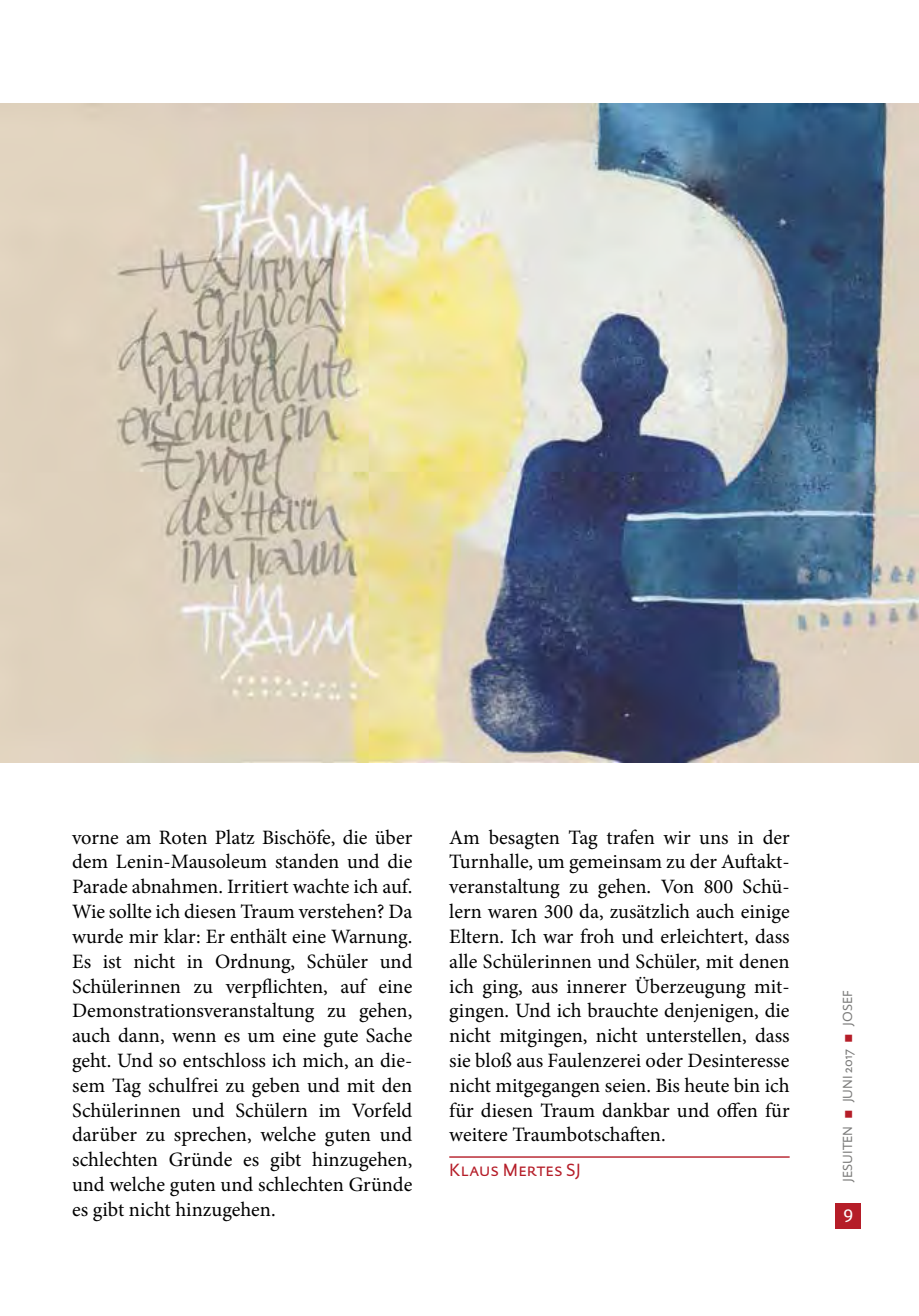
<style>
.page{position:relative;width:919px;height:1316px;background:#fff}
.page>*{position:absolute;margin:0;border:0;box-sizing:border-box;transform-origin:0 0}
.t1{font:20.4px/24.8px "Minion Pro";color:#000;text-align:justify}
.t2{font:18px "DTL Documenta Sans T Caps";letter-spacing:-.005em;color:#b51d28}
.t3{font:18px "Unit";color:#fff}
.t4{font:13.4px "DTL Documenta Sans T Caps";color:#7b7b7a}
.s1{color:#b51d28}
</style>
<div class="page">
<div style="left:835px;top:1202px;width:26px;height:26px;background:#b51d28"></div>
<hr style="left:449px;top:1156px;width:340px;height:1px;background:#b51d28">
<img style="left:0;top:103px;width:918px;height:660px">
<p class="t1" style="left:72px;top:824px;width:342px">vorne am Roten Platz Bischöfe, die über dem Lenin-Mausoleum standen und die Parade abnahmen. Irritiert wachte ich auf.<br>Wie sollte ich diesen Traum verstehen? Da wurde mir klar: Er enthält eine Warnung.<br>Es ist nicht in Ordnung, Schüler und Schülerinnen zu verpflichten, auf eine Demonstrationsveranstaltung zu gehen, auch dann, wenn es um eine gute Sache geht. Und so entschloss ich mich, an die&shy;sem Tag schulfrei zu geben und mit den Schülerinnen und Schülern im Vorfeld darüber zu sprechen, welche guten und schlechten Gründe es gibt hinzugehen, und welche guten und schlechten Gründe es gibt nicht hinzugehen.</p>
<p class="t1" style="left:449px;top:824px;width:342px">Am besagten Tag trafen wir uns in der Turnhalle, um gemeinsam zu der Auftakt&shy;veranstaltung zu gehen. Von 800 Schü&shy;lern waren 300 da, zusätzlich auch einige Eltern. Ich war froh und erleichtert, dass alle Schülerinnen und Schüler, mit denen ich ging, aus innerer Überzeugung mit&shy;gingen. Und ich brauchte denjenigen, die nicht mitgingen, nicht unterstellen, dass sie bloß aus Faulenzerei oder Desinteresse nicht mitgegangen seien. Bis heute bin ich für diesen Traum dankbar und offen für weitere Traumbotschaften.</p>
<p class="t2" style="left:449px;top:1158px;width:133px">Klaus Mertes SJ</p>
<p class="t4" style="left:839px;top:1181px;width:192px;rotate:-90deg">JESUITEN <span class="s1">■</span> JUNI 2017 <span class="s1">■</span> JOSEF</p>
<p class="t3" style="left:843px;top:1203px;width:12px">9</p>
</div>
